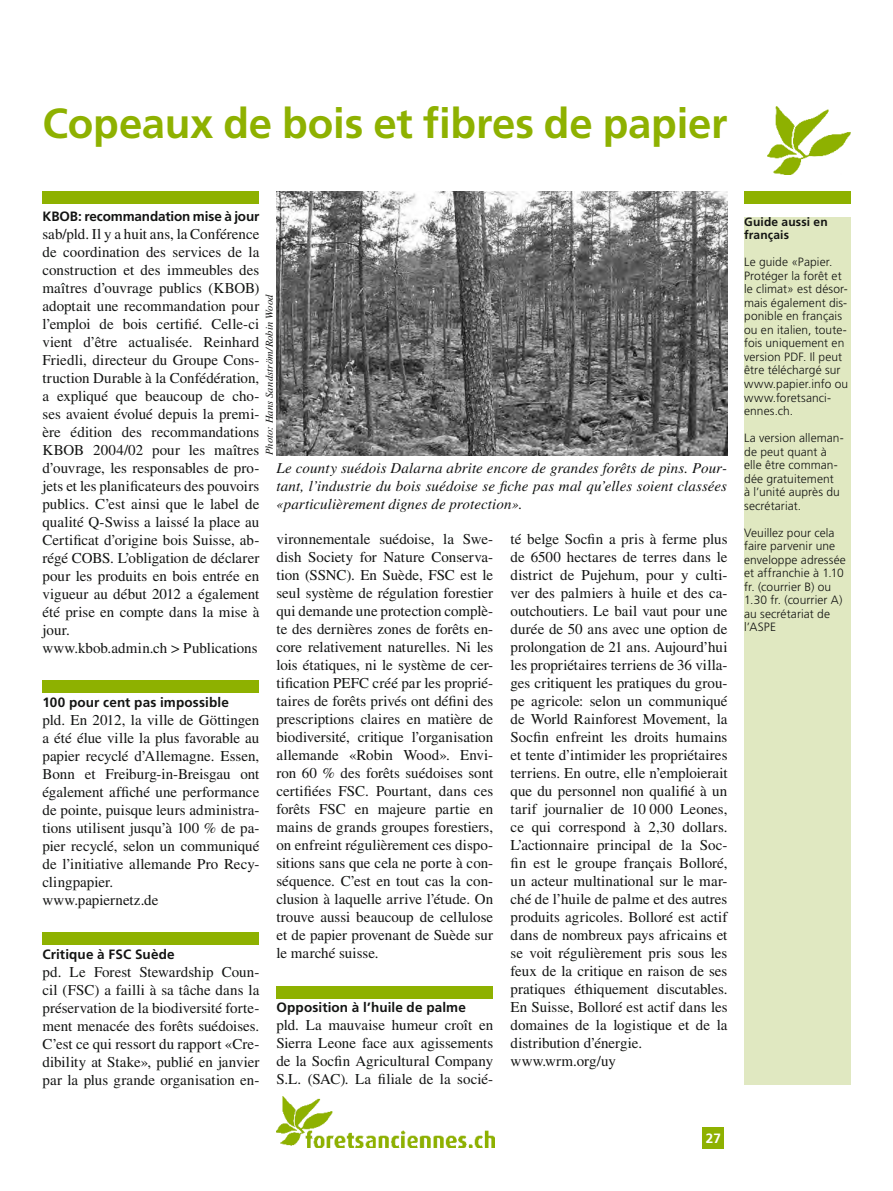
<style>
.page{position:relative;width:893px;height:1191px;background:#fff}
.page>*{position:absolute;margin:0;border:0;box-sizing:border-box;transform-origin:0 0}
.t1{font:700 42px "Frutiger LT Std";letter-spacing:-.005em;color:#8eb100}
.t2{font:15px/18px "Times LT Std";color:#131413}
.t3{font:italic 15px/18px "Times LT Std";letter-spacing:.005em;color:#131413;text-align:justify}
.t4{font:700 13.5px "Frutiger LT Std";letter-spacing:.005em;color:#131413}
.t5{font:700 13.5px "Frutiger LT Std";color:#fff}
.t6{font:300 12px/13.5px "Frutiger LT Std";letter-spacing:.005em;color:#131413}
.t7{font:700 12px/13.5px "Frutiger LT Std";letter-spacing:.015em;color:#131413}
.t8{font:italic 10.5px "Times LT Std";letter-spacing:.02em;color:#131413}
</style>
<div class="page">
<div style="left:703px;top:1127px;width:21px;height:21px;background:#8eb100"></div>
<div style="left:744px;top:217px;width:106px;height:867px;background:#e0e8c1"></div>
<div style="left:744px;top:191px;width:106px;height:13px;background:#8eb100"></div>
<div style="left:43px;top:191px;width:216px;height:13px;background:#8eb100"></div>
<div style="left:43px;top:932px;width:216px;height:13px;background:#8eb100"></div>
<div style="left:43px;top:680px;width:216px;height:12px;background:#8eb100"></div>
<img style="left:767px;top:106px;width:83px;height:69px">
<img style="left:276px;top:191px;width:451px;height:264px">
<img style="left:276px;top:1096px;width:218px;height:51px">
<div style="left:276px;top:985px;width:217px;height:13px;background:#8eb100"></div>
<h1 class="t1" style="left:43px;top:99px;width:686px">Copeaux de bois et fibres de papier</h1>
<p class="t4" style="left:43px;top:208px;width:218px">KBOB: recommandation mise à jour</p>
<p class="t2" style="left:43px;top:224px;width:218px">sab/pld. Il y a huit ans, la Conférence de coordination des services de la construction et des immeubles des maîtres d’ouvrage publics (KBOB) adoptait une recommandation pour l’emploi de bois certifié. Celle-ci vient d’être actualisée. Reinhard Friedli, directeur du Groupe Cons&shy;truction Durable à la Confédération, a expliqué que beaucoup de cho&shy;ses avaient évolué depuis la premi&shy;ère édition des recommandations KBOB 2004/02 pour les maîtres d’ouvrage, les responsables de pro&shy;jets et les planificateurs des pouvoirs publics. C’est ainsi que le label de qualité Q-Swiss a laissé la place au Certificat d’origine bois Suisse, ab&shy;régé COBS. L’obligation de déclarer pour les produits en bois entrée en vigueur au début 2012 a également été prise en compte dans la mise à jour.<br>www.kbob.admin.ch &gt; Publications</p>
<p class="t8" style="left:264px;top:455px;width:162px;rotate:-90deg">Photo: Hans Sandström/Robin Wood</p>
<p class="t3" style="left:276px;top:459px;width:452px">Le county suédois Dalarna abrite encore de grandes forêts de pins. Pour&shy;tant, l’industrie du bois suédoise se fiche pas mal qu’elles soient classées «particulièrement dignes de protection».</p>
<p class="t2" style="left:511px;top:530px;width:218px">té belge Socfin a pris à ferme plus de 6500 hectares de terres dans le district de Pujehum, pour y culti&shy;ver des palmiers à huile et des ca&shy;outchoutiers. Le bail vaut pour une durée de 50 ans avec une option de prolongation de 21 ans. Aujourd’hui les propriétaires terriens de 36 villa&shy;ges critiquent les pratiques du grou&shy;pe agricole: selon un communiqué de World Rainforest Movement, la Socfin enfreint les droits humains et tente d’intimider les propriétaires terriens. En outre, elle n’emploierait que du personnel non qualifié à un tarif journalier de 10 000 Leones, ce qui correspond à 2,30 dollars.<br>L’actionnaire principal de la Soc&shy;fin est le groupe français Bolloré, un acteur multinational sur le mar&shy;ché de l’huile de palme et des autres produits agricoles. Bolloré est actif dans de nombreux pays africains et se voit régulièrement pris sous les feux de la critique en raison de ses pratiques éthiquement discutables.<br>En Suisse, Bolloré est actif dans les domaines de la logistique et de la distribution d’énergie. www.wrm.org/uy</p>
<p class="t2" style="left:276px;top:530px;width:218px;text-align:justify">vironnementale suédoise, la Swe&shy;dish Society for Nature Conserva&shy;tion (SSNC). En Suède, FSC est le seul système de régulation forestier qui demande une protection complè&shy;te des dernières zones de forêts en&shy;core relativement naturelles. Ni les lois étatiques, ni le système de cer&shy;tification PEFC créé par les proprié&shy;taires de forêts privés ont défini des prescriptions claires en matière de biodiversité, critique l’organisation allemande «Robin Wood». Envi&shy;ron 60 % des forêts suédoises sont certifiées FSC. Pourtant, dans ces forêts FSC en majeure partie en mains de grands groupes forestiers, on enfreint régulièrement ces dispo&shy;sitions sans que cela ne porte à con&shy;séquence. C’est en tout cas la con&shy;clusion à laquelle arrive l’étude. On trouve aussi beaucoup de cellulose et de papier provenant de Suède sur le marché suisse.</p>
<p class="t4" style="left:43px;top:694px;width:188px">100 pour cent pas impossible</p>
<p class="t2" style="left:43px;top:710px;width:218px">pld. En 2012, la ville de Göttingen a été élue ville la plus favorable au papier recyclé d’Allemagne. Essen,<br>Bonn et Freiburg-in-Breisgau ont également affiché une performance de pointe, puisque leurs administra&shy;tions utilisent jusqu’à 100 % de pa&shy;pier recyclé, selon un communiqué de l’initiative allemande Pro Recy&shy;clingpapier.<br>www.papiernetz.de</p>
<p class="t4" style="left:43px;top:946px;width:134px">Critique à FSC Suède</p>
<p class="t2" style="left:43px;top:962px;width:218px;text-align:justify">pd. Le Forest Stewardship Coun&shy;cil (FSC) a failli à sa tâche dans la préservation de la biodiversité forte&shy;ment menacée des forêts suédoises.<br>C’est ce qui ressort du rapport «Cre&shy;dibility at Stake», publié en janvier par la plus grande organisation en-</p>
<p class="t4" style="left:276px;top:999px;width:191px">Opposition à l’huile de palme</p>
<p class="t2" style="left:276px;top:1016px;width:218px;text-align:justify">pld. La mauvaise humeur croît en Sierra Leone face aux agissements de la Socfin Agricultural Company S.L. (SAC). La filiale de la socié-</p>
<p class="t7" style="left:744px;top:215px;width:85px">Guide aussi en français</p>
<p class="t6" style="left:744px;top:256px;width:106px">Le guide «Papier.<br>Protéger la forêt et le climat» est désor&shy;mais également dis&shy;ponible en français ou en italien, toute&shy;fois uniquement en version PDF. Il peut être téléchargé sur www.papier.info ou www.foretsanci&shy;ennes.ch.</p>
<p class="t6" style="left:744px;top:431px;width:101px">La version alleman&shy;de peut quant à elle être comman&shy;dée gratuitement<br>à l’unité auprès du secrétariat.</p>
<p class="t6" style="left:744px;top:526px;width:103px">Veuillez pour cela faire parvenir une enveloppe adressée et affranchie à 1.10 fr. (courrier B) ou<br>1.30 fr. (courrier A) au secrétariat de l’ASPE</p>
<p class="t5" style="left:706px;top:1130px;width:16px">27</p>
</div>
